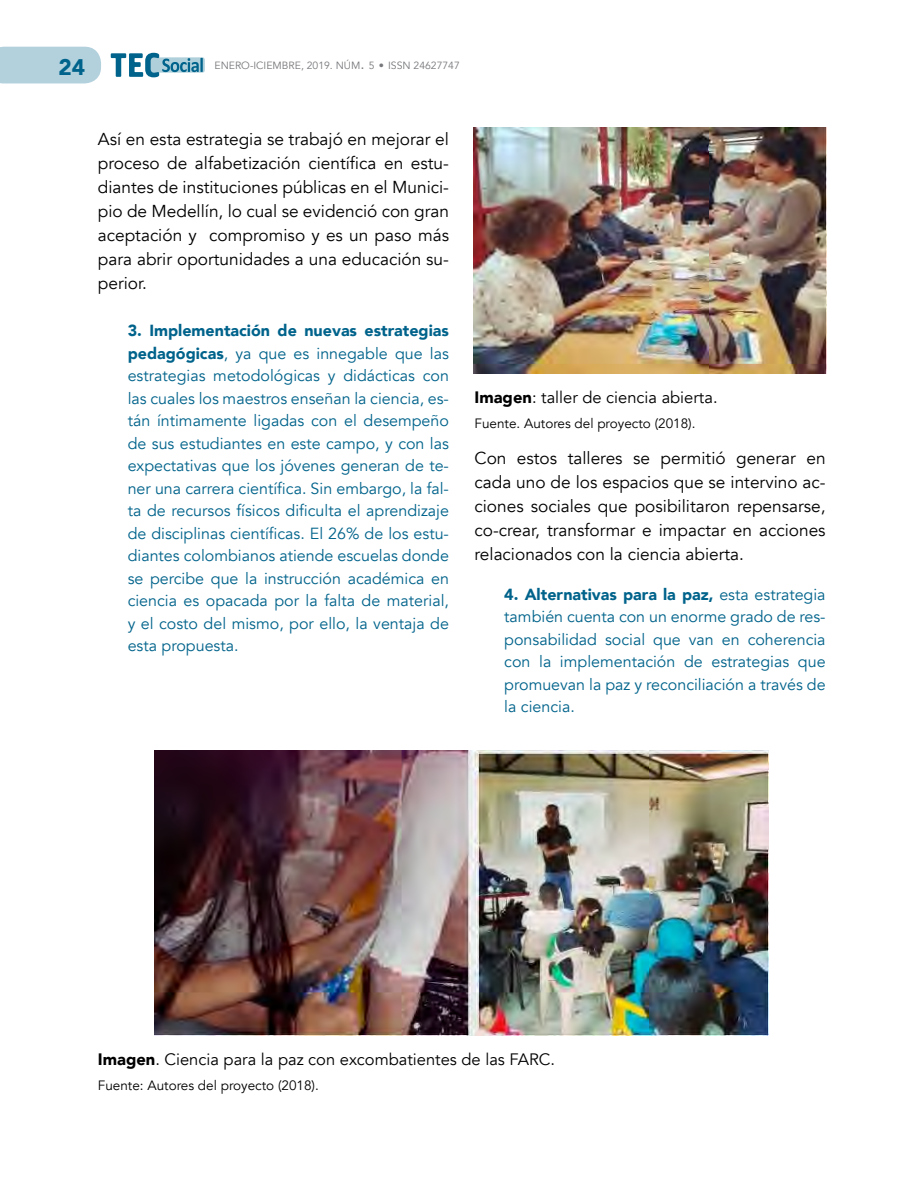
<style>
.page{position:relative;width:915px;height:1191px;background:#fff}
.page>*{position:absolute;margin:0;border:0;box-sizing:border-box;transform-origin:0 0}
.t1{font:900 22.5px "Avenir";color:#00638b}
.t2{font:17.25px/24px "Avenir";color:#000;text-align:justify}
.t3{font:16.5px "Avenir";color:#000}
.t4{font:16.05px/22.5px "Avenir";color:#00638b;text-align:justify}
.t5{font:13.5px "Avenir";color:#000}
.t6{font:10.5px "Avenir";color:#77787b}
.s1{font-size:10.35px}
.s2{font-size:15px}
.s3{font-weight:900}
</style>
<div class="page">
<div style="left:0;top:47px;width:101px;height:36px;background:#b2d1dd"></div>
<div style="left:150px;top:57px;width:55px;height:16px;background:#afd0db;border-radius:2px"></div>
<svg style="left:111px;top:53px;width:92px;height:24px"></svg>
<img style="left:473px;top:128px;width:353px;height:245px">
<img style="left:155px;top:750px;width:613px;height:286px">
<h1 class="t1" style="left:58px;top:48px;width:28px">24</h1>
<p class="t6" style="left:214px;top:59px;width:247px">ENERO<span class="s1">-</span>ICIEMBRE<span class="s1">, 2019.</span> NÚM<span class="s2">.</span> <span class="s1">5 •</span> ISSN <span class="s1">24627747</span></p>
<p class="t2" style="left:98px;top:127px;width:352px">Así en esta estrategia se trabajó en mejorar el proceso de alfabetización científica en estu&shy;diantes de instituciones públicas en el Munici&shy;pio de Medellín, lo cual se evidenció con gran aceptación y compromiso y es un paso más para abrir oportunidades a una educación su&shy;perior.</p>
<p class="t4" style="left:128px;top:320px;width:323px"><span class="s3">3. Implementación de nuevas estrategias pedagógicas</span>, ya que es innegable que las estrategias metodológicas y didácticas con las cuales los maestros enseñan la ciencia, es&shy;tán íntimamente ligadas con el desempeño de sus estudiantes en este campo, y con las expectativas que los jóvenes generan de te&shy;ner una carrera científica. Sin embargo, la fal&shy;ta de recursos físicos dificulta el aprendizaje de disciplinas científicas. El 26% de los estu&shy;diantes colombianos atiende escuelas donde se percibe que la instrucción académica en ciencia es opacada por la falta de material, y el costo del mismo, por ello, la ventaja de esta propuesta.</p>
<p class="t3" style="left:474px;top:387px;width:244px"><span class="s3">Imagen</span>: taller de ciencia abierta.</p>
<p class="t5" style="left:474px;top:415px;width:222px">Fuente. Autores del proyecto (2018).</p>
<p class="t2" style="left:474px;top:446px;width:352px">Con estos talleres se permitió generar en cada uno de los espacios que se intervino ac&shy;ciones sociales que posibilitaron repensarse, co-crear, transformar e impactar en acciones relacionados con la ciencia abierta.</p>
<p class="t4" style="left:504px;top:583px;width:323px"><span class="s3">4. Alternativas para la paz,</span> esta estrategia también cuenta con un enorme grado de res&shy;ponsabilidad social que van en coherencia con la implementación de estrategias que promuevan la paz y reconciliación a través de la ciencia.</p>
<p class="t3" style="left:98px;top:1050px;width:458px"><span class="s3">Imagen</span>. Ciencia para la paz con excombatientes de las FARC.</p>
<p class="t5" style="left:98px;top:1077px;width:222px">Fuente: Autores del proyecto (2018).</p>
</div>
